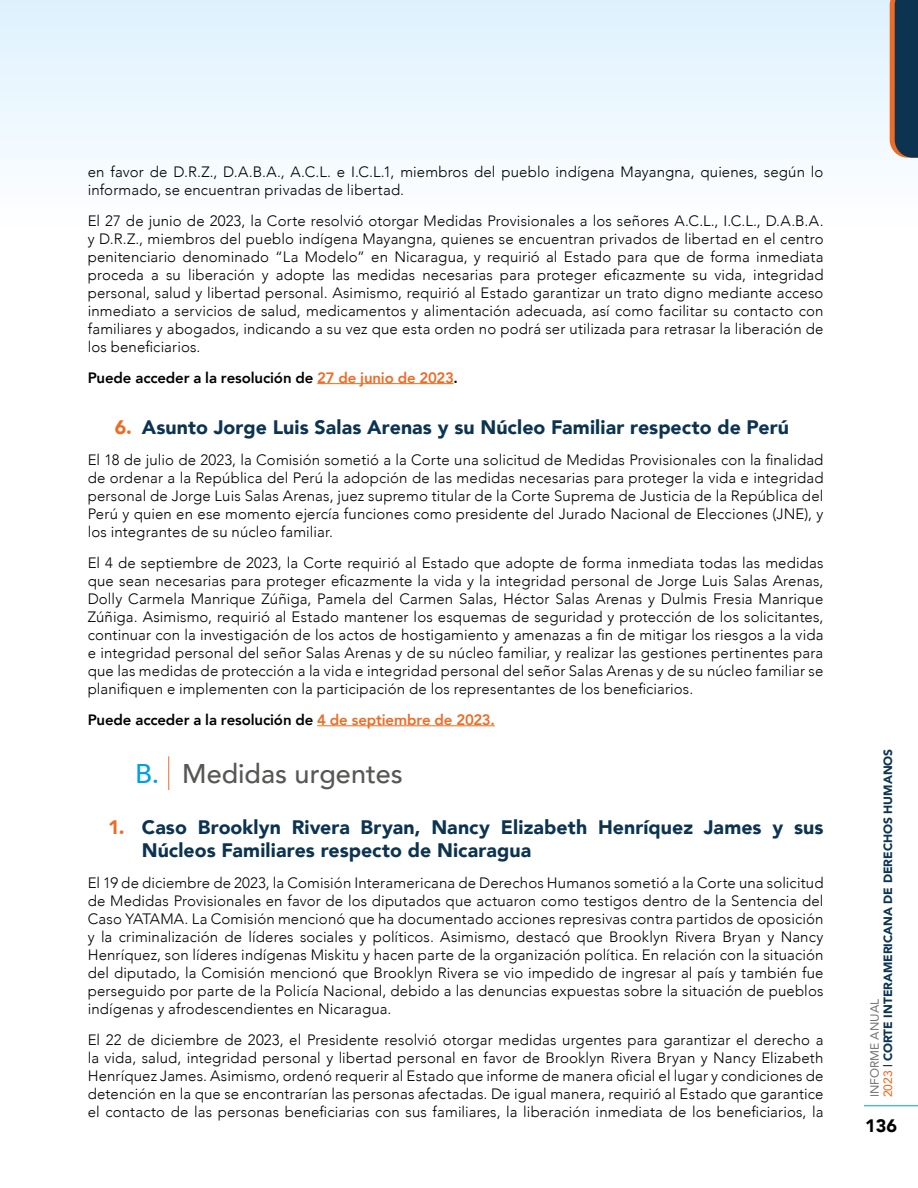
<style>
.page{position:relative;width:918px;height:1188px;background:#fff}
.page>*{position:absolute;margin:0;border:0;box-sizing:border-box;transform-origin:0 0}
.t1{font:500 27px "Avenir";color:#575756}
.t2{font:900 19.5px/23.4px "Avenir";letter-spacing:.005em;color:#0c3451}
.t3{font:900 18px "Avenir";color:#000}
.t4{font:300 15px/18px "Avenir";letter-spacing:.01em;color:#000;text-align:justify}
.t5{font:800 15px "Avenir";letter-spacing:-.01em;color:#000}
.t6{font:900 12px/13.5px "Avenir";color:#0c3451}
.s1{color:#ed6c25}
.s2{color:#009fe3}
.s3{font-weight:400;color:#767171}
.s4{font-weight:500;color:#ed6c25}
.s5{font-weight:500;color:#000}
</style>
<div class="page">
<hr style="left:864px;top:1106px;width:54px;height:1px;background:#009fe3">
<div style="left:0;top:0;width:918px;height:294px;background:linear-gradient(to bottom,#def2fd,#fff)"></div>
<svg style="left:890px;top:0;width:28px;height:158px"></svg>
<hr style="left:317px;top:383px;width:137px;height:1px;background:#ed6c25">
<hr style="left:317px;top:725px;width:178px;height:1px;background:#ed6c25">
<hr style="left:168px;top:756px;width:1px;height:34px;background:#ed6c25">
<p class="t4" style="left:88px;top:163px;width:737px">en favor de D.R.Z., D.A.B.A., A.C.L. e I.C.L.1, miembros del pueblo indígena Mayangna, quienes, según lo informado, se encuentran privadas de libertad.</p>
<p class="t4" style="left:88px;top:212px;width:737px">El 27 de junio de 2023, la Corte resolvió otorgar Medidas Provisionales a los señores A.C.L., I.C.L., D.A.B.A. y D.R.Z., miembros del pueblo indígena Mayangna, quienes se encuentran privados de libertad en el centro penitenciario denominado “La Modelo” en Nicaragua, y requirió al Estado para que de forma inmediata proceda a su liberación y adopte las medidas necesarias para proteger eficazmente su vida, integridad personal, salud y libertad personal. Asimismo, requirió al Estado garantizar un trato digno mediante acceso inmediato a servicios de salud, medicamentos y alimentación adecuada, así como facilitar su contacto con familiares y abogados, indicando a su vez que esta orden no podrá ser utilizada para retrasar la liberación de los beneficiarios.</p>
<p class="t5" style="left:88px;top:366px;width:372px">Puede acceder a la resolución de <span class="s1">27 de junio de 2023</span>.</p>
<h2 class="t2" style="left:115px;top:415px;width:676px"><span class="s1">6.</span> Asunto Jorge Luis Salas Arenas y su Núcleo Familiar respecto de Perú</h2>
<p class="t4" style="left:88px;top:451px;width:737px">El 18 de julio de 2023, la Comisión sometió a la Corte una solicitud de Medidas Provisionales con la finalidad de ordenar a la República del Perú la adopción de las medidas necesarias para proteger la vida e integridad personal de Jorge Luis Salas Arenas, juez supremo titular de la Corte Suprema de Justicia de la República del Perú y quien en ese momento ejercía funciones como presidente del Jurado Nacional de Elecciones (JNE), y los integrantes de su núcleo familiar.</p>
<p class="t4" style="left:88px;top:554px;width:737px">El 4 de septiembre de 2023, la Corte requirió al Estado que adopte de forma inmediata todas las medidas que sean necesarias para proteger eficazmente la vida y la integridad personal de Jorge Luis Salas Arenas, Dolly Carmela Manrique Zúñiga, Pamela del Carmen Salas, Héctor Salas Arenas y Dulmis Fresia Manrique Zúñiga. Asimismo, requirió al Estado mantener los esquemas de seguridad y protección de los solicitantes, continuar con la investigación de los actos de hostigamiento y amenazas a fin de mitigar los riesgos a la vida e integridad personal del señor Salas Arenas y de su núcleo familiar, y realizar las gestiones pertinentes para que las medidas de protección a la vida e integridad personal del señor Salas Arenas y de su núcleo familiar se planifiquen e implementen con la participación de los representantes de los beneficiarios.</p>
<p class="t5" style="left:88px;top:708px;width:409px">Puede acceder a la resolución de <span class="s1">4 de septiembre de 2023.</span></p>
<h1 class="t1" style="left:135px;top:751px;width:269px"><span class="s2">B.</span> Medidas urgentes</h1>
<h2 class="t2" style="left:142px;top:815px;width:683px;text-indent:-34px"><span class="s1">1.</span> Caso Brooklyn Rivera Bryan, Nancy Elizabeth Henríquez James y sus<br>Núcleos Familiares respecto de Nicaragua</h2>
<p class="t4" style="left:88px;top:874px;width:737px">El 19 de diciembre de 2023, la Comisión Interamericana de Derechos Humanos sometió a la Corte una solicitud de Medidas Provisionales en favor de los diputados que actuaron como testigos dentro de la Sentencia del Caso YATAMA. La Comisión mencionó que ha documentado acciones represivas contra partidos de oposición y la criminalización de líderes sociales y políticos. Asimismo, destacó que Brooklyn Rivera Bryan y Nancy Henríquez, son líderes indígenas Miskitu y hacen parte de la organización política. En relación con la situación del diputado, la Comisión mencionó que Brooklyn Rivera se vio impedido de ingresar al país y también fue perseguido por parte de la Policía Nacional, debido a las denuncias expuestas sobre la situación de pueblos indígenas y afrodescendientes en Nicaragua.</p>
<p class="t4" style="left:88px;top:1031px;width:737px">El 22 de diciembre de 2023, el Presidente resolvió otorgar medidas urgentes para garantizar el derecho a la vida, salud, integridad personal y libertad personal en favor de Brooklyn Rivera Bryan y Nancy Elizabeth Henríquez James. Asimismo, ordenó requerir al Estado que informe de manera oficial el lugar y condiciones de detención en la que se encontrarían las personas afectadas. De igual manera, requirió al Estado que garantice el contacto de las personas beneficiarias con sus familiares, la liberación inmediata de los beneficiarios, la</p>
<p class="t6" style="left:867px;top:1097px;width:350px;rotate:-90deg"><span class="s3">INFORME ANUAL<br></span><span class="s4">2023</span> <span class="s5">|</span> CORTE INTERAMERICANA DE DERECHOS HUMANOS</p>
<p class="t3" style="left:865px;top:1110px;width:33px">136</p>
</div>
